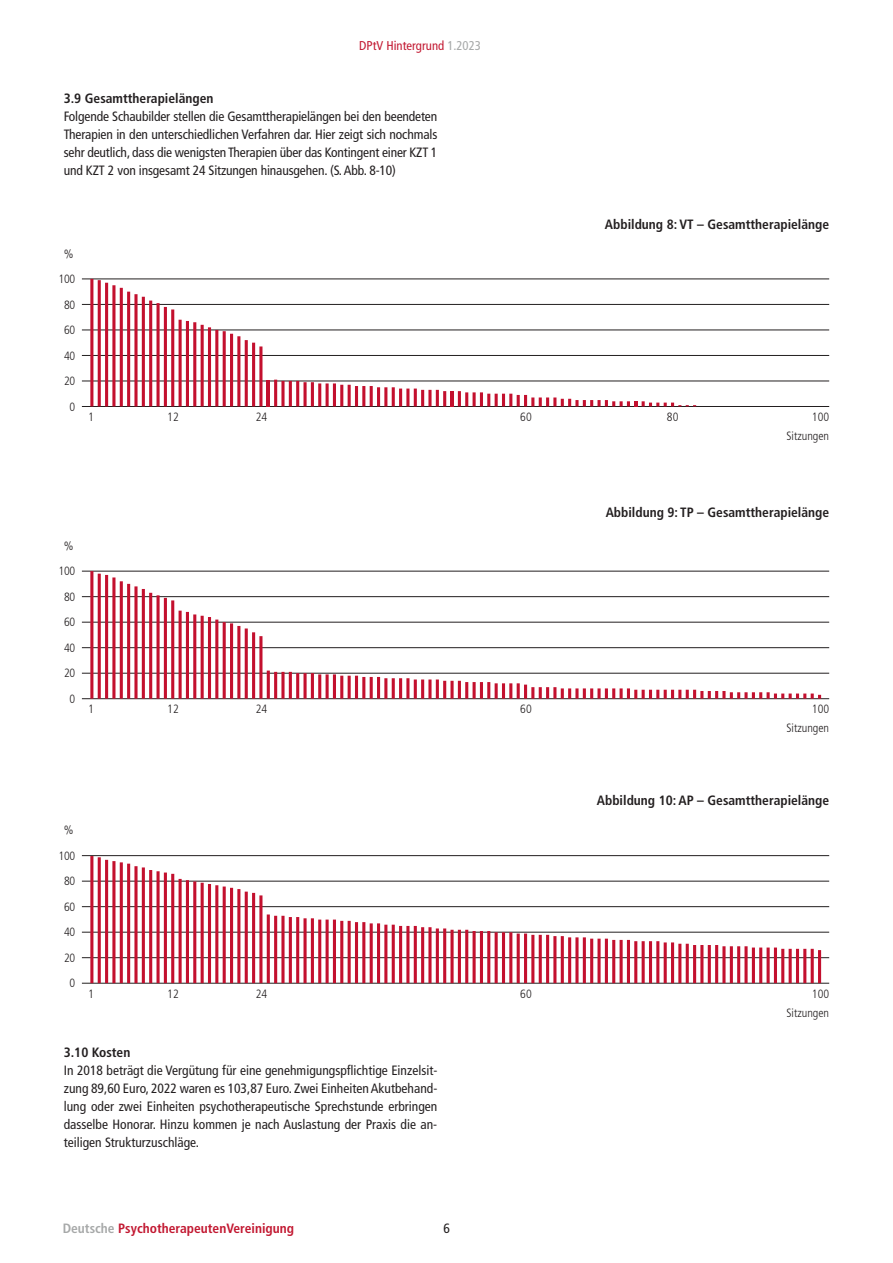
<style>
.page{position:relative;width:893px;height:1263px;background:#fff}
.page>*{position:absolute;margin:0;border:0;box-sizing:border-box;transform-origin:0 0}
.t1{font:condensed 13.5px/18px "Frutiger LT Std";letter-spacing:-.005em;color:#231f20;text-align:justify}
.t2{font:700 condensed 13.5px "Frutiger LT Std";color:#231f20}
.t3{font:700 condensed 13.5px "Frutiger LT Std";color:#c21831}
.t4{font:condensed 12.75px "Frutiger LT Std";color:#c21831}
.t5{font:300 condensed 12px/19.2px "Frutiger LT Std";color:#231f20;text-align:right}
.t6{font:300 condensed 12px/25.5px "Frutiger LT Std";letter-spacing:-.02em;color:#231f20;text-align:right}
.s1{color:#a7a9a9}
</style>
<div class="page">
<hr style="left:82px;top:304px;width:747px;height:1px;background:#231f20">
<hr style="left:82px;top:330px;width:747px;height:1px;background:#231f20">
<hr style="left:82px;top:355px;width:747px;height:1px;background:#231f20">
<hr style="left:82px;top:279px;width:747px;height:1px;background:#231f20">
<hr style="left:82px;top:381px;width:747px;height:1px;background:#231f20">
<hr style="left:82px;top:406px;width:747px;height:1px;background:#231f20">
<hr style="left:458px;top:391px;width:3px;height:15px;background:#c3102e">
<hr style="left:465px;top:392px;width:3px;height:14px;background:#c3102e">
<hr style="left:473px;top:392px;width:3px;height:14px;background:#c3102e">
<hr style="left:480px;top:392px;width:3px;height:14px;background:#c3102e">
<svg style="left:487px;top:394px;width:209px;height:12px"></svg>
<hr style="left:450px;top:391px;width:4px;height:15px;background:#c3102e">
<hr style="left:274px;top:380px;width:3px;height:26px;background:#c3102e">
<svg style="left:281px;top:381px;width:4px;height:25px"></svg>
<hr style="left:289px;top:381px;width:3px;height:25px;background:#c3102e">
<hr style="left:296px;top:381px;width:3px;height:25px;background:#c3102e">
<svg style="left:303px;top:382px;width:4px;height:24px"></svg>
<hr style="left:311px;top:382px;width:3px;height:24px;background:#c3102e">
<hr style="left:318px;top:383px;width:3px;height:23px;background:#c3102e">
<hr style="left:326px;top:383px;width:3px;height:23px;background:#c3102e">
<hr style="left:333px;top:383px;width:3px;height:23px;background:#c3102e">
<hr style="left:340px;top:385px;width:3px;height:21px;background:#c3102e">
<hr style="left:348px;top:385px;width:3px;height:21px;background:#c3102e">
<hr style="left:355px;top:386px;width:3px;height:20px;background:#c3102e">
<hr style="left:362px;top:386px;width:3px;height:20px;background:#c3102e">
<hr style="left:370px;top:386px;width:3px;height:20px;background:#c3102e">
<hr style="left:377px;top:387px;width:3px;height:19px;background:#c3102e">
<hr style="left:384px;top:387px;width:3px;height:19px;background:#c3102e">
<hr style="left:392px;top:387px;width:3px;height:19px;background:#c3102e">
<hr style="left:399px;top:389px;width:3px;height:17px;background:#c3102e">
<hr style="left:406px;top:389px;width:3px;height:17px;background:#c3102e">
<hr style="left:414px;top:389px;width:3px;height:17px;background:#c3102e">
<hr style="left:421px;top:390px;width:3px;height:16px;background:#c3102e">
<svg style="left:428px;top:390px;width:4px;height:16px"></svg>
<hr style="left:436px;top:390px;width:3px;height:16px;background:#c3102e">
<hr style="left:443px;top:391px;width:3px;height:15px;background:#c3102e">
<hr style="left:267px;top:380px;width:3px;height:26px;background:#c3102e">
<hr style="left:90px;top:279px;width:3px;height:127px;background:#c3102e">
<hr style="left:98px;top:280px;width:3px;height:126px;background:#c3102e">
<hr style="left:105px;top:283px;width:3px;height:123px;background:#c3102e">
<hr style="left:112px;top:285px;width:3px;height:121px;background:#c3102e">
<hr style="left:120px;top:288px;width:3px;height:118px;background:#c3102e">
<hr style="left:127px;top:292px;width:3px;height:114px;background:#c3102e">
<svg style="left:134px;top:294px;width:4px;height:112px"></svg>
<hr style="left:142px;top:297px;width:3px;height:109px;background:#c3102e">
<hr style="left:149px;top:301px;width:3px;height:105px;background:#c3102e">
<svg style="left:156px;top:303px;width:4px;height:103px"></svg>
<hr style="left:164px;top:307px;width:3px;height:99px;background:#c3102e">
<hr style="left:171px;top:309px;width:3px;height:97px;background:#c3102e">
<hr style="left:179px;top:320px;width:3px;height:86px;background:#c3102e">
<hr style="left:186px;top:321px;width:3px;height:85px;background:#c3102e">
<hr style="left:193px;top:322px;width:3px;height:84px;background:#c3102e">
<hr style="left:201px;top:325px;width:3px;height:81px;background:#c3102e">
<hr style="left:208px;top:327px;width:3px;height:79px;background:#c3102e">
<hr style="left:215px;top:330px;width:3px;height:76px;background:#c3102e">
<hr style="left:223px;top:331px;width:3px;height:75px;background:#c3102e">
<hr style="left:230px;top:334px;width:3px;height:72px;background:#c3102e">
<hr style="left:237px;top:336px;width:3px;height:70px;background:#c3102e">
<hr style="left:245px;top:340px;width:3px;height:66px;background:#c3102e">
<hr style="left:252px;top:343px;width:3px;height:63px;background:#c3102e">
<hr style="left:259px;top:346px;width:3px;height:60px;background:#c3102e">
<hr style="left:82px;top:596px;width:747px;height:1px;background:#231f20">
<hr style="left:82px;top:622px;width:747px;height:1px;background:#231f20">
<hr style="left:82px;top:647px;width:747px;height:1px;background:#231f20">
<hr style="left:82px;top:571px;width:747px;height:1px;background:#231f20">
<hr style="left:82px;top:673px;width:747px;height:1px;background:#231f20">
<hr style="left:82px;top:698px;width:747px;height:1px;background:#231f20">
<svg style="left:90px;top:571px;width:731px;height:128px"></svg>
<hr style="left:82px;top:881px;width:747px;height:1px;background:#231f20">
<hr style="left:82px;top:906px;width:747px;height:1px;background:#231f20">
<hr style="left:82px;top:932px;width:747px;height:1px;background:#231f20">
<hr style="left:82px;top:855px;width:747px;height:1px;background:#231f20">
<hr style="left:82px;top:957px;width:747px;height:1px;background:#231f20">
<hr style="left:82px;top:983px;width:747px;height:1px;background:#231f20">
<svg style="left:90px;top:856px;width:731px;height:127px"></svg>
<p class="t4" style="left:359px;top:38px;width:123px">DPtV Hintergrund <span class="s1">1.2023</span></p>
<p class="t2" style="left:64px;top:90px;width:151px">3.9 Gesamttherapielängen</p>
<p class="t1" style="left:64px;top:107px;width:375px">Folgende Schaubilder stellen die Gesamttherapielängen bei den beendeten Therapien in den unterschiedlichen Verfahren dar. Hier zeigt sich nochmals sehr deutlich, dass die wenigsten Therapien über das Kontingent einer KZT 1 und KZT 2 von insgesamt 24 Sitzungen hinausgehen. (S. Abb. 8-10)</p>
<p class="t5" style="left:64px;top:244px;width:11px">%</p>
<p class="t2" style="left:605px;top:216px;width:226px">Abbildung 8: VT – Gesamttherapielänge</p>
<p class="t6" style="left:59px;top:266px;width:18px">100<br>80<br>60<br>40<br>20<br>0</p>
<p class="t5" style="left:88px;top:407px;width:7px">1</p>
<p class="t5" style="left:786px;top:407px;width:44px">100<br>Sitzungen</p>
<p class="t5" style="left:520px;top:407px;width:13px">60</p>
<p class="t5" style="left:667px;top:407px;width:13px">80</p>
<p class="t5" style="left:256px;top:407px;width:13px">24</p>
<p class="t5" style="left:167px;top:408px;width:13px">12</p>
<p class="t5" style="left:64px;top:536px;width:11px">%</p>
<p class="t6" style="left:59px;top:558px;width:18px">100<br>80<br>60<br>40<br>20<br>0</p>
<p class="t2" style="left:606px;top:504px;width:225px">Abbildung 9: TP – Gesamttherapielänge</p>
<p class="t5" style="left:88px;top:700px;width:7px">1</p>
<p class="t5" style="left:786px;top:700px;width:44px">100<br>Sitzungen</p>
<p class="t5" style="left:167px;top:700px;width:13px">12</p>
<p class="t5" style="left:520px;top:700px;width:13px">60</p>
<p class="t5" style="left:256px;top:700px;width:13px">24</p>
<p class="t5" style="left:64px;top:821px;width:11px">%</p>
<p class="t6" style="left:59px;top:843px;width:18px">100<br>80<br>60<br>40<br>20<br>0</p>
<p class="t2" style="left:597px;top:792px;width:234px">Abbildung 10: AP – Gesamttherapielänge</p>
<p class="t5" style="left:88px;top:984px;width:7px">1</p>
<p class="t5" style="left:786px;top:984px;width:44px">100<br>Sitzungen</p>
<p class="t5" style="left:167px;top:984px;width:13px">12</p>
<p class="t5" style="left:520px;top:984px;width:13px">60</p>
<p class="t5" style="left:256px;top:984px;width:13px">24</p>
<p class="t2" style="left:64px;top:1044px;width:68px">3.10 Kosten</p>
<p class="t1" style="left:64px;top:1061px;width:375px">In 2018 beträgt die Vergütung für eine genehmigungspflichtige Einzelsit&shy;zung 89,60 Euro, 2022 waren es 103,87 Euro. Zwei Einheiten Akutbehand&shy;lung oder zwei Einheiten psychotherapeutische Sprechstunde erbringen dasselbe Honorar. Hinzu kommen je nach Auslastung der Praxis die an&shy;teiligen Strukturzuschläge.</p>
<p class="t3" style="left:63px;top:1220px;width:233px"><span class="s1">Deutsche</span> PsychotherapeutenVereinigung</p>
<p class="t1" style="left:443px;top:1219px;width:8px">6</p>
</div>
